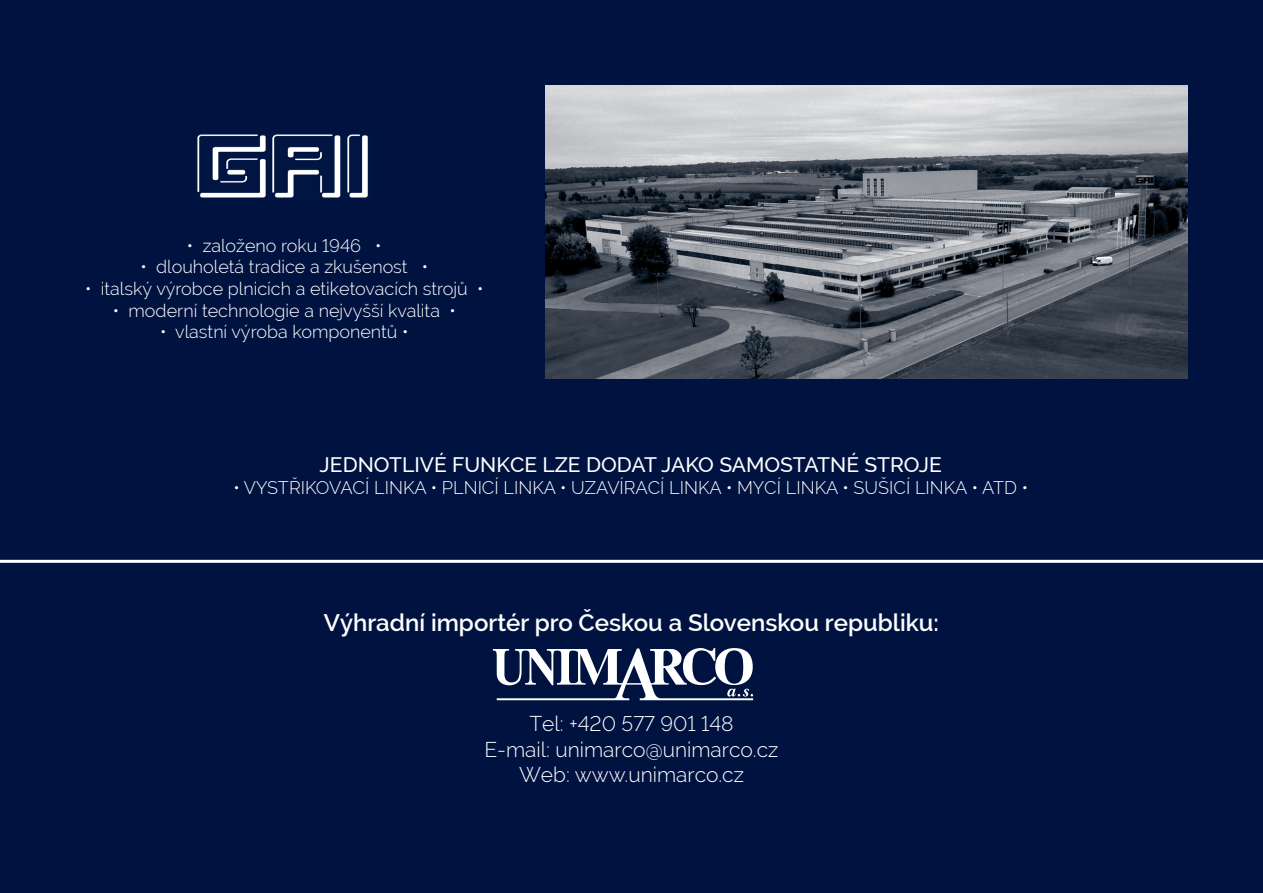
<style>
.page{position:relative;width:1263px;height:893px;background:#001340}
.page>*{position:absolute;margin:0;border:0;box-sizing:border-box;transform-origin:0 0}
.t1{font:600 24px "Raleway";color:#fff}
.t2{font:300 21px/25.2px "Raleway";color:#fff;text-align:center}
.t3{font:500 21px "Raleway";color:#fff}
.t4{font:300 18px "Raleway";color:#fff}
</style>
<div class="page">
<hr style="left:0;top:560px;width:1263px;height:3px;background:#fff">
<img style="left:546px;top:85px;width:642px;height:293px">
<img style="left:196px;top:133px;width:175px;height:67px">
<svg style="left:493px;top:648px;width:260px;height:52px"></svg>
<p class="t4" style="left:187px;top:235px;width:196px">• založeno roku 1946 •</p>
<p class="t4" style="left:140px;top:256px;width:289px">• dlouholetá tradice a zkušenost •</p>
<p class="t4" style="left:85px;top:278px;width:400px">• italský výrobce plnicích a etiketovacích strojů •</p>
<p class="t4" style="left:113px;top:300px;width:344px">• moderní technologie a nejvyšší kvalita •</p>
<p class="t4" style="left:160px;top:321px;width:250px">• vlastní výroba komponentů •</p>
<p class="t3" style="left:320px;top:452px;width:624px">JEDNOTLIVÉ FUNKCE LZE DODAT JAKO SAMOSTATNÉ STROJE</p>
<p class="t4" style="left:234px;top:477px;width:796px">• VYSTŘIKOVACÍ LINKA • PLNICÍ LINKA • UZAVÍRACÍ LINKA • MYCÍ LINKA • SUŠICÍ LINKA • ATD •</p>
<h1 class="t1" style="left:324px;top:608px;width:617px">Výhradní importér pro Českou a Slovenskou republiku:</h1>
<p class="t2" style="left:485px;top:711px;width:295px">Tel: +420 577 901 148<br>E-mail: unimarco@unimarco.cz<br>Web: www.unimarco.cz</p>
</div>
